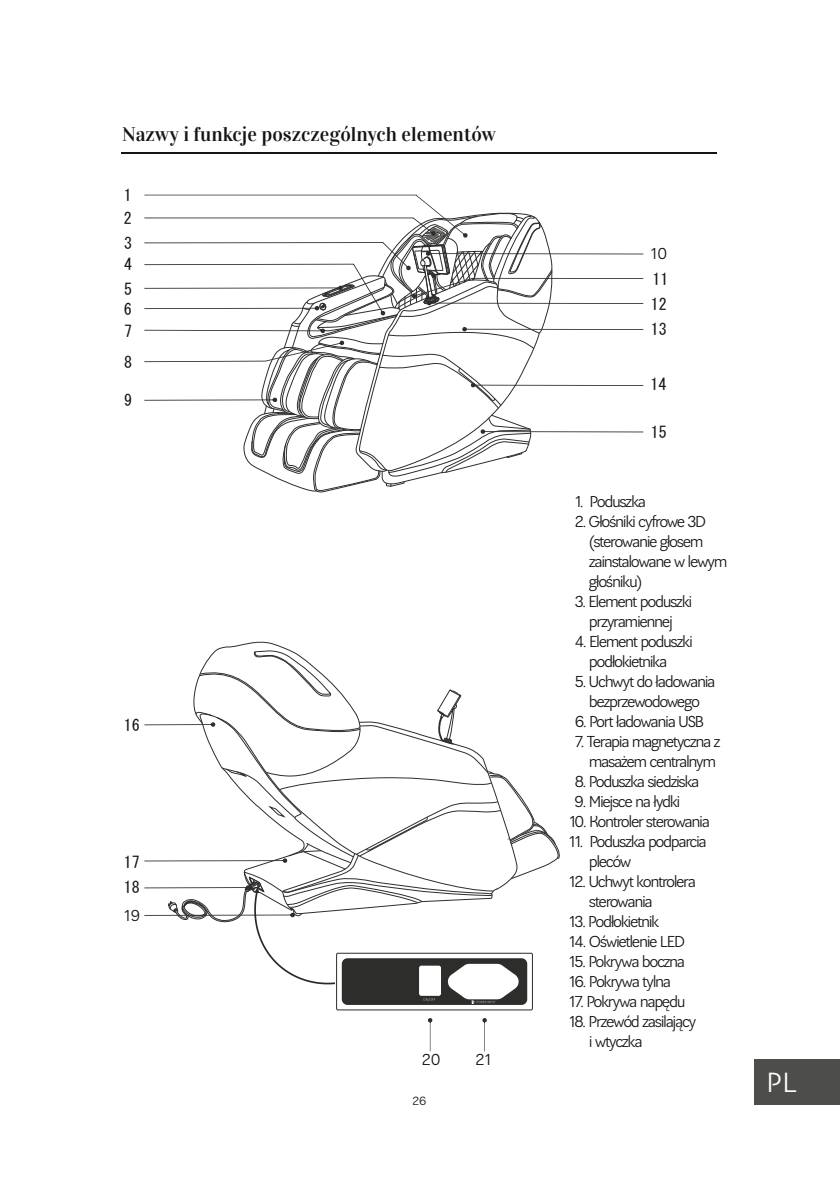
<style>
.page{position:relative;width:840px;height:1191px;background:#fff}
.page>*{position:absolute;margin:0;border:0;box-sizing:border-box;transform-origin:0 0}
.t1{font:28px "Lean O Sans FY";color:#fff}
.t2{font:20px "Vidaloka Regular PL";color:#131413}
.t3{font:16px/20px "Lean O Sans FY";letter-spacing:-.09em;color:#131413}
.t4{font:16px/25px "MS Gothic";color:#131413}
.t5{font:12px "Lean O Sans FY";color:#131413}
</style>
<div class="page">
<div style="left:754px;top:1059px;width:85px;height:45px;background:#4d4d4c"></div>
<hr style="left:121px;top:152px;width:595px;height:1px;background:#131413">
<svg style="left:144px;top:195px;width:499px;height:298px"></svg>
<svg style="left:428px;top:1018px;width:4px;height:33px"></svg>
<svg style="left:482px;top:1018px;width:4px;height:33px"></svg>
<div style="left:336px;top:953px;width:196px;height:57px;background:#fff;border:1px solid #2d2d2c"></div>
<div style="left:341px;top:958px;width:186px;height:47px;background:#2d2d2c;border-radius:6px"></div>
<svg style="left:144px;top:650px;width:415px;height:353px"></svg>
<p class="t2" style="left:122px;top:122px;width:375px">Nazwy i funkcje poszczególnych elementów</p>
<p class="t4" style="left:124px;top:183px;width:10px;line-height:24.2px;text-align:justify">1<br>2<br>3</p>
<p class="t4" style="left:124px;top:252px;width:10px">4<br>5</p>
<p class="t4" style="left:124px;top:298px;width:10px;line-height:21.8px">6<br>7</p>
<p class="t4" style="left:124px;top:350px;width:9px">8</p>
<p class="t4" style="left:124px;top:388px;width:9px">9</p>
<p class="t4" style="left:124px;top:713px;width:17px">16</p>
<p class="t4" style="left:124px;top:850px;width:17px">17<br>18</p>
<p class="t3" style="left:124px;top:907px;width:18px">19</p>
<p class="t3" style="left:421px;top:1051px;width:20px">20</p>
<p class="t3" style="left:475px;top:1051px;width:18px">21</p>
<p class="t5" style="left:412px;top:1096px;width:16px">26</p>
<p class="t3" style="left:650px;top:245px;width:18px">10</p>
<p class="t4" style="left:650px;top:267px;width:19px;text-align:justify">11<br>12<br>13</p>
<p class="t4" style="left:650px;top:372px;width:17px">14</p>
<p class="t4" style="left:650px;top:419px;width:17px">15</p>
<p class="t3" style="left:574px;top:493px;width:73px">1. Poduszka</p>
<p class="t3" style="left:588px;top:513px;width:140px;text-indent:-14px">2. Głośniki cyfrowe 3D (sterowanie głosem zainstalowane w lewym głośniku)</p>
<p class="t3" style="left:574px;top:593px;width:119px;text-align:center">3. Element poduszki przyramiennej</p>
<p class="t3" style="left:588px;top:633px;width:105px;text-indent:-14px">4. Element poduszki podłokietnika</p>
<p class="t3" style="left:574px;top:673px;width:142px;text-align:center">5. Uchwyt do ładowania bezprzewodowego</p>
<p class="t3" style="left:574px;top:713px;width:131px">6. Port ładowania USB</p>
<p class="t3" style="left:574px;top:733px;width:147px;text-align:right">7. Terapia magnetyczna z masażem centralnym</p>
<p class="t3" style="left:574px;top:773px;width:126px">8. Poduszka siedziska</p>
<p class="t3" style="left:574px;top:793px;width:107px">9. Miejsce na łydki</p>
<p class="t3" style="left:568px;top:813px;width:142px">10. Kontroler sterowania</p>
<p class="t3" style="left:588px;top:833px;width:120px;text-indent:-20px">11. Poduszka podparcia pleców</p>
<p class="t3" style="left:588px;top:873px;width:109px;text-indent:-20px">12. Uchwyt kontrolera sterowania</p>
<p class="t3" style="left:568px;top:913px;width:92px">13. Podłokietnik</p>
<p class="t3" style="left:568px;top:933px;width:118px">14. Oświetlenie LED</p>
<p class="t3" style="left:568px;top:953px;width:118px">15. Pokrywa boczna</p>
<p class="t3" style="left:568px;top:973px;width:104px">16. Pokrywa tylna</p>
<p class="t3" style="left:568px;top:993px;width:118px">17. Pokrywa napędu</p>
<p class="t3" style="left:588px;top:1013px;width:109px;text-indent:-20px">18. Przewód zasilający i wtyczka</p>
<h1 class="t1" style="left:766px;top:1071px;width:32px">PL</h1>
</div>
